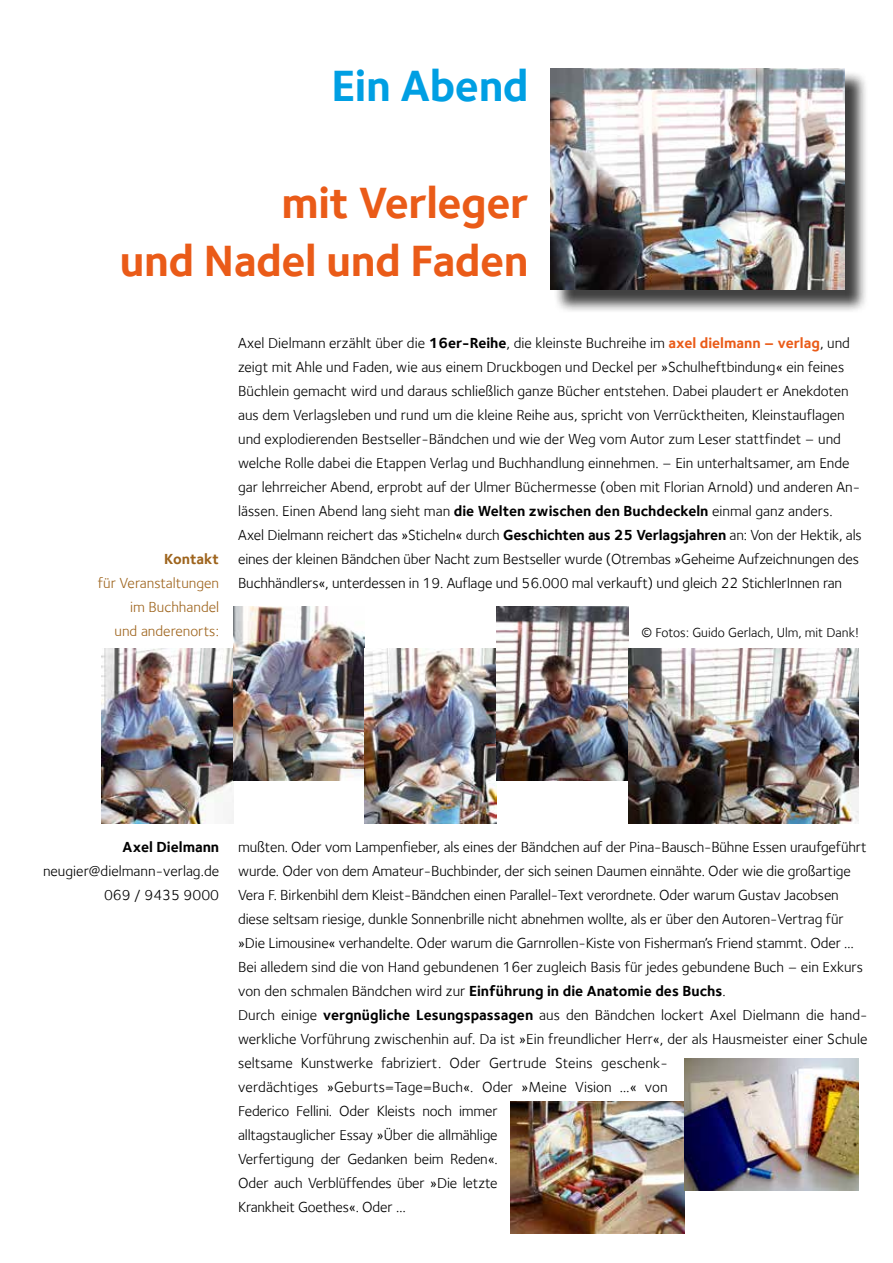
<style>
.page{position:relative;width:893px;height:1263px;background:#fff}
.page>*{position:absolute;margin:0;border:0;box-sizing:border-box;transform-origin:0 0}
.t1{font:700 45px/58.5px "Foundry Sterling";letter-spacing:-.01em;color:#ea5b18;text-align:right}
.t2{font:700 45px "Foundry Sterling";letter-spacing:-.01em;color:#009fe3}
.t3{font:15px/24px "Foundry Sterling";letter-spacing:-.005em;color:#000}
.t4{font:15px/24px "Foundry Sterling";color:#9e641d;text-align:right}
.t5{font:700 15px "Foundry Sterling";color:#000}
.t6{font:700 15px "Foundry Sterling";color:#9e641d}
.t7{font:13.5px "Foundry Sterling";color:#000}
.s1{font-weight:700}
.s2{font-weight:700;color:#ea5b18}
</style>
<div class="page">
<div style="left:553px;top:71px;width:316px;height:243px;background:#000;opacity:.75"></div>
<img style="left:551px;top:68px;width:293px;height:222px">
<img style="left:510px;top:1102px;width:175px;height:131px">
<img style="left:685px;top:1059px;width:174px;height:131px">
<img style="left:102px;top:649px;width:131px;height:174px">
<img style="left:233px;top:606px;width:132px;height:174px">
<img style="left:365px;top:649px;width:131px;height:174px">
<img style="left:496px;top:606px;width:132px;height:174px">
<img style="left:628px;top:649px;width:231px;height:174px">
<h1 class="t2" style="left:332px;top:59px;width:199px">Ein Abend</h1>
<h1 class="t1" style="left:120px;top:173px;width:410px">mit Verleger<br>und Nadel und Faden</h1>
<p class="t6" style="left:164px;top:550px;width:56px">Kontakt</p>
<p class="t4" style="left:98px;top:570px;width:123px">für Veranstaltungen im Buchhandel<br>und anderenorts:</p>
<p class="t3" style="left:238px;top:331px;width:625px">Axel Dielmann erzählt über die <span class="s1">16er-Reihe</span>, die kleinste Buchreihe im <span class="s2">axel dielmann – verlag</span>, und zeigt mit Ahle und Faden, wie aus einem Druckbogen und Deckel per »Schulheftbindung« ein feines Büchlein gemacht wird und daraus schließlich ganze Bücher entstehen. Dabei plaudert er Anekdoten aus dem Verlagsleben und rund um die kleine Reihe aus, spricht von Verrücktheiten, Kleinstauflagen und explodierenden Bestseller-Bändchen und wie der Weg vom Autor zum Leser stattfindet – und welche Rolle dabei die Etappen Verlag und Buchhandlung einnehmen. – Ein unterhaltsamer, am Ende gar lehrreicher Abend, erprobt auf der Ulmer Büchermesse (oben mit Florian Arnold) und anderen An&shy;lässen. Einen Abend lang sieht man <span class="s1">die Welten zwischen den Buchdeckeln</span> einmal ganz anders.<br>Axel Dielmann reichert das »Sticheln« durch <span class="s1">Geschichten aus 25 Verlagsjahren</span> an: Von der Hektik, als eines der kleinen Bändchen über Nacht zum Bestseller wurde (Otrembas »Geheime Aufzeichnungen des Buchhändlers«, unterdessen in 19. Auflage und 56.000 mal verkauft) und gleich 22 StichlerInnen ran</p>
<p class="t7" style="left:642px;top:625px;width:219px">© Fotos: Guido Gerlach, Ulm, mit Dank!</p>
<p class="t5" style="left:123px;top:838px;width:98px">Axel Dielmann</p>
<p class="t3" style="left:43px;top:858px;width:178px;text-align:right">neugier@dielmann-verlag.de<br>069 / 9435 9000</p>
<p class="t3" style="left:238px;top:835px;width:631px">mußten. Oder vom Lampenfieber, als eines der Bändchen auf der Pina-Bausch-Bühne Essen uraufgeführt wurde. Oder von dem Amateur-Buchbinder, der sich seinen Daumen einnähte. Oder wie die großartige Vera F. Birkenbihl dem Kleist-Bändchen einen Parallel-Text verordnete. Oder warum Gustav Jacobsen diese seltsam riesige, dunkle Sonnenbrille nicht abnehmen wollte, als er über den Autoren-Vertrag für »Die Limousine« verhandelte. Oder warum die Garnrollen-Kiste von Fisherman’s Friend stammt. Oder … Bei alledem sind die von Hand gebundenen 16er zugleich Basis für jedes gebundene Buch – ein Exkurs von den schmalen Bändchen wird zur <span class="s1">Einführung in die Anatomie des Buchs</span>.<br>Durch einige <span class="s1">vergnügliche Lesungspassagen</span> aus den Bändchen lockert Axel Dielmann die hand&shy;werkliche Vorführung zwischenhin auf. Da ist »Ein freundlicher Herr«, der als Hausmeister einer Schule seltsame Kunstwerke fabriziert. Oder Gertrude Steins geschenk-<br>verdächtiges »Geburts=Tage=Buch«. Oder »Meine Vision …« von<br>Federico Fellini. Oder Kleists noch immer<br>alltagstauglicher Essay »Über die allmählige<br>Verfertigung der Gedanken beim Reden«.<br>Oder auch Verblüffendes über »Die letzte<br>Krankheit Goethes«. Oder …</p>
</div>
